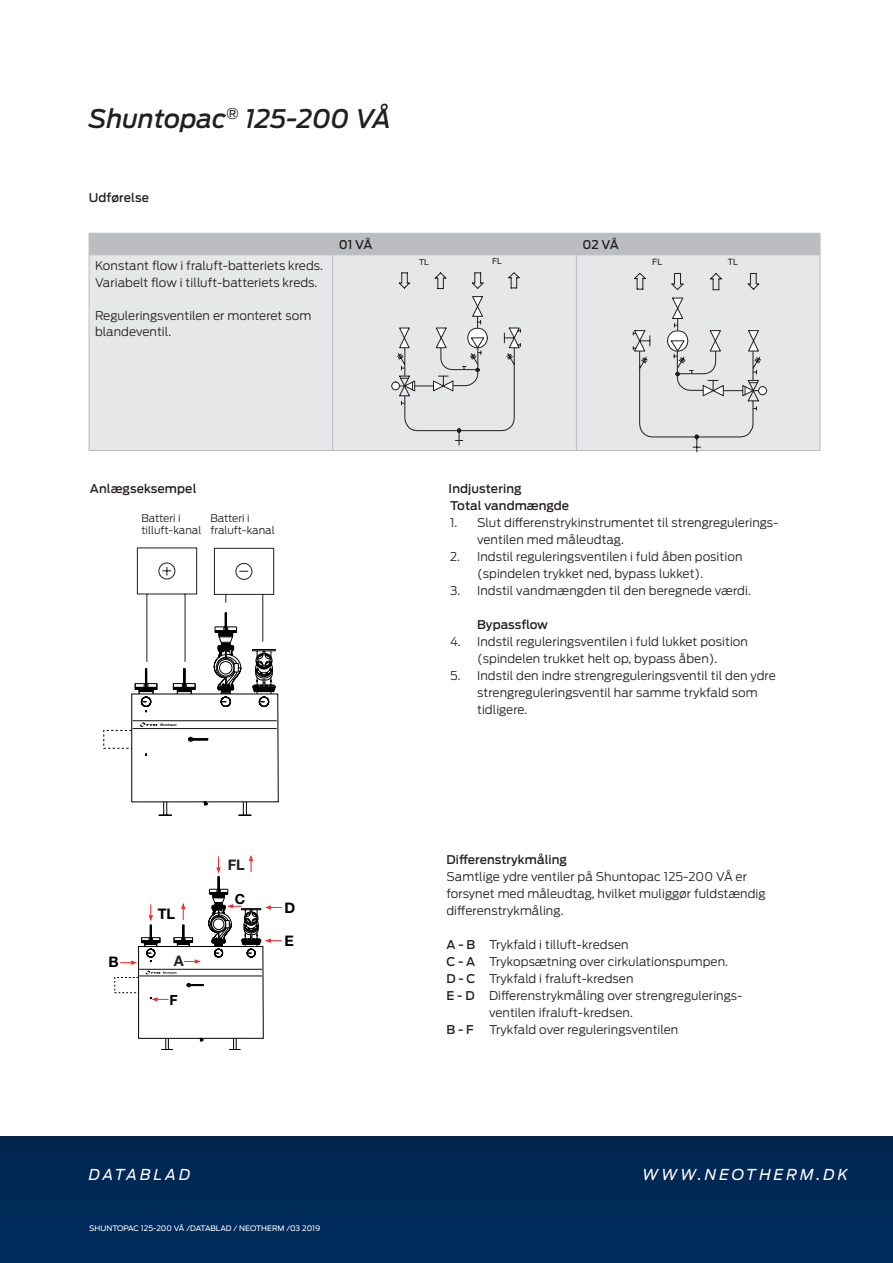
<style>
.page{position:relative;width:893px;height:1263px;background:#fff}
.page>*{position:absolute;margin:0;border:0;box-sizing:border-box;transform-origin:0 0}
.t1{font:italic 500 25.5px "Antenna";color:#231f20}
.t2{font:italic 15px "Antenna";letter-spacing:.2em;color:#fff}
.t3{font:700 14.55px "Helvetica Neue";color:#000}
.t4{font:700 14.55px "Helvetica Neue";color:#231f20}
.t5{font:700 13.95px "Helvetica Neue";color:#000}
.Brödtext_-_vänsterst{font:300 12px/17px "Antenna";letter-spacing:.005em;color:#231f20}
.Stycke_Rubriker{font:500 12px "Antenna";letter-spacing:.005em;color:#231f20}
.Brödtext_-_vänsterst-2{font:500 12px "Antenna";letter-spacing:.005em;color:#231f20}
.t6{font:300 10.5px "Antenna";color:#231f20}
.t7{font:8.7px "Helvetica";color:#231f20}
.t8{font:8.4px "Helvetica";color:#231f20}
.t9{font:7.5px "Antenna";color:#fff}
.s1{font-weight:500}
</style>
<div class="page">
<div style="left:0;top:1137px;width:893px;height:126px;background:#002957"></div>
<div style="left:90px;top:256px;width:730px;height:194px;background:#e6e7e9"></div>
<div style="left:89px;top:233px;width:732px;height:22px;background:#bcbdc0"></div>
<hr style="left:89px;top:255px;width:244px;height:1px;background:#bcbdc0">
<hr style="left:89px;top:255px;width:1px;height:195px;background:#bcbdc0">
<hr style="left:333px;top:255px;width:243px;height:1px;background:#bcbdc0">
<hr style="left:332px;top:255px;width:1px;height:195px;background:#bcbdc0">
<hr style="left:576px;top:255px;width:244px;height:1px;background:#bcbdc0">
<hr style="left:576px;top:255px;width:1px;height:195px;background:#bcbdc0">
<hr style="left:820px;top:255px;width:1px;height:195px;background:#bcbdc0">
<hr style="left:89px;top:450px;width:244px;height:1px;background:#bcbdc0">
<hr style="left:333px;top:450px;width:243px;height:1px;background:#bcbdc0">
<hr style="left:576px;top:450px;width:244px;height:1px;background:#bcbdc0">
<svg style="left:391px;top:272px;width:130px;height:174px;background:#dcddde"></svg>
<svg style="left:633px;top:272px;width:134px;height:180px;background:#dbdbdd"></svg>
<svg style="left:131px;top:548px;width:148px;height:267px"></svg>
<svg style="left:120px;top:855px;width:162px;height:195px"></svg>
<h1 class="t1" style="left:89px;top:103px;width:304px">Shuntopac<sup>®</sup> 125-200 VÅ</h1>
<p class="Stycke_Rubriker" style="left:89px;top:190px;width:62px">Udførelse</p>
<p class="Brödtext_-_vänsterst" style="left:95px;top:258px;width:229px">Konstant flow i fraluft-batteriets kreds.</p>
<p class="Brödtext_-_vänsterst" style="left:95px;top:274px;width:224px">Variabelt flow i tilluft-batteriets kreds.</p>
<p class="Brödtext_-_vänsterst" style="left:95px;top:307px;width:218px;line-height:16.5px">Reguleringsventilen er monteret som blandeventil.</p>
<p class="Stycke_Rubriker" style="left:339px;top:237px;width:35px">01 VÅ</p>
<p class="Stycke_Rubriker" style="left:582px;top:237px;width:38px">02 VÅ</p>
<p class="t8" style="left:419px;top:257px;width:11px">TL</p>
<p class="t8" style="left:492px;top:256px;width:11px">FL</p>
<p class="t7" style="left:652px;top:256px;width:12px">FL</p>
<p class="t7" style="left:728px;top:257px;width:12px">TL</p>
<p class="Stycke_Rubriker" style="left:90px;top:482px;width:108px">Anlægseksempel</p>
<p class="Stycke_Rubriker" style="left:449px;top:482px;width:75px">Indjustering</p>
<p class="Brödtext_-_vänsterst-2" style="left:450px;top:499px;width:121px">Total vandmængde</p>
<p class="Brödtext_-_vänsterst" style="left:477px;top:514px;width:303px;text-indent:-27px">1. Slut differenstrykinstrumentet til strengregulerings&shy;ventilen med måleudtag.</p>
<p class="Brödtext_-_vänsterst" style="left:477px;top:548px;width:267px;text-indent:-27px">2. Indstil reguleringsventilen i fuld åben position (spindelen trykket ned, bypass lukket).</p>
<p class="Brödtext_-_vänsterst" style="left:450px;top:582px;width:302px">3. Indstil vandmængden til den beregnede værdi.</p>
<p class="Stycke_Rubriker" style="left:477px;top:618px;width:72px">Bypassflow</p>
<p class="Brödtext_-_vänsterst" style="left:450px;top:634px;width:299px;text-align:center">4. Indstil reguleringsventilen i fuld lukket position (spindelen trukket helt op, bypass åben).</p>
<p class="Brödtext_-_vänsterst" style="left:477px;top:668px;width:300px;text-indent:-27px">5. Indstil den indre strengreguleringsventil til den ydre strengreguleringsventil har samme trykfald som tidligere.</p>
<p class="t6" style="left:141px;top:512px;width:41px">Batteri i</p>
<p class="t6" style="left:141px;top:524px;width:62px">tilluft-kanal</p>
<p class="t6" style="left:210px;top:512px;width:41px">Batteri i</p>
<p class="t6" style="left:210px;top:524px;width:66px">fraluft-kanal</p>
<p class="t3" style="left:109px;top:953px;width:12px">B</p>
<p class="t3" style="left:158px;top:904px;width:19px">TL</p>
<p class="t4" style="left:174px;top:952px;width:11px">A</p>
<p class="t5" style="left:170px;top:991px;width:10px">F</p>
<p class="t4" style="left:228px;top:856px;width:19px">FL</p>
<p class="t5" style="left:235px;top:891px;width:12px">C</p>
<p class="t3" style="left:284px;top:899px;width:12px">D</p>
<p class="t3" style="left:284px;top:931px;width:11px">E</p>
<p class="Stycke_Rubriker" style="left:446px;top:852px;width:122px">Differenstrykmåling</p>
<p class="Brödtext_-_vänsterst" style="left:446px;top:868px;width:321px">Samtlige ydre ventiler på Shuntopac 125-200 VÅ er forsynet med måleudtag, hvilket muliggør fuldstændig differenstrykmåling.</p>
<p class="Brödtext_-_vänsterst" style="left:446px;top:936px;width:184px"><span class="s1">A - B</span> Trykfald i tilluft-kredsen</p>
<p class="Brödtext_-_vänsterst" style="left:446px;top:953px;width:283px"><span class="s1">C - A</span> Trykopsætning over cirkulationspumpen.</p>
<p class="Brödtext_-_vänsterst" style="left:446px;top:970px;width:188px"><span class="s1">D - C</span> Trykfald i fraluft-kredsen</p>
<p class="Brödtext_-_vänsterst" style="left:489px;top:987px;width:255px;text-indent:-43px"><span class="s1">E - D</span> Differenstrykmåling over strengregulerings&shy;ventilen ifraluft-kredsen.</p>
<p class="Brödtext_-_vänsterst-2" style="left:446px;top:1023px;width:29px">B - F</p>
<p class="Brödtext_-_vänsterst" style="left:489px;top:1021px;width:191px">Trykfald over reguleringsventilen</p>
<p class="t2" style="left:89px;top:1166px;width:103px">DATABLAD</p>
<p class="t2" style="left:642px;top:1166px;width:207px">WWW.NEOTHERM.DK</p>
<p class="t9" style="left:89px;top:1224px;width:233px">SHUNTOPAC 125-200 VÅ /DATABLAD / NEOTHERM /03 2019</p>
</div>
